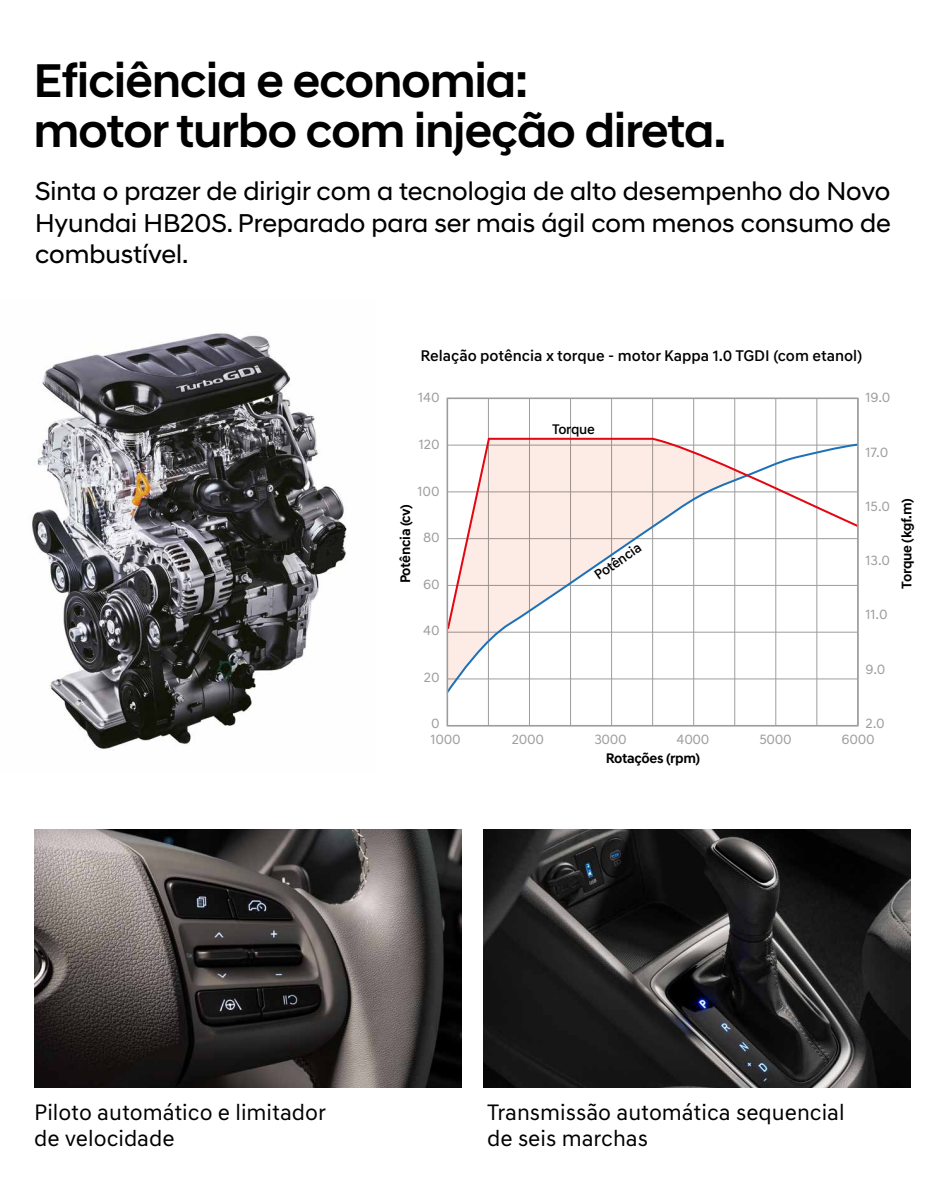
<style>
.page{position:relative;width:945px;height:1182px;background:#fff}
.page>*{position:absolute;margin:0;border:0;box-sizing:border-box;transform-origin:0 0}
.t1{font:500 48.12px/49.9px "Hyundai Sans Head";letter-spacing:-.015em;color:#000}
.t2{font:26.25px/31.5px "Hyundai Sans Head";color:#000;text-align:justify}
.t3{font:22.75px/25.4px "Hyundai Sans Text";color:#000}
.t4{font:500 15.75px "Hyundai Sans Text";color:#000}
.t5{font:14.17px "Hyundai Sans Text";letter-spacing:-.02em;color:#9d9d9c}
.t6{font:700 14.17px "Hyundai Sans Text";letter-spacing:-.02em;color:#000}
.t7{font:500 14.17px "Hyundai Sans Text";letter-spacing:-.02em;color:#000}
</style>
<div class="page">
<img style="left:32px;top:333px;width:315px;height:417px">
<img style="left:483px;top:829px;width:427px;height:258px">
<img style="left:34px;top:829px;width:427px;height:258px">
<hr style="left:817px;top:398px;width:1px;height:327px;background:#9d9d9c">
<hr style="left:776px;top:398px;width:1px;height:327px;background:#9d9d9c">
<hr style="left:734px;top:398px;width:1px;height:327px;background:#9d9d9c">
<hr style="left:693px;top:398px;width:1px;height:327px;background:#9d9d9c">
<hr style="left:652px;top:398px;width:1px;height:327px;background:#9d9d9c">
<hr style="left:611px;top:398px;width:1px;height:327px;background:#9d9d9c">
<hr style="left:570px;top:398px;width:1px;height:327px;background:#9d9d9c">
<hr style="left:529px;top:398px;width:1px;height:327px;background:#9d9d9c">
<hr style="left:488px;top:398px;width:1px;height:327px;background:#9d9d9c">
<svg style="left:446px;top:631px;width:410px;height:63px"></svg>
<svg style="left:446px;top:437px;width:410px;height:194px"></svg>
<div style="left:447px;top:397px;width:412px;height:329px;border:2px solid #9d9d9c"></div>
<h1 class="t1" style="left:34px;top:55px;width:694px">Eficiência e economia:<br>motor turbo com injeção direta.</h1>
<p class="t2" style="left:35px;top:175px;width:857px">Sinta o prazer de dirigir com a tecnologia de alto desempenho do Novo Hyundai HB20S. Preparado para ser mais ágil com menos consumo de combustível.</p>
<p class="t4" style="left:420px;top:346px;width:444px">Relação potência x torque - motor Kappa 1.0 TGDI (com etanol)</p>
<p class="t5" style="left:418px;top:389px;width:23px">140</p>
<p class="t5" style="left:419px;top:435px;width:22px">120</p>
<p class="t5" style="left:418px;top:482px;width:24px">100</p>
<p class="t5" style="left:423px;top:528px;width:18px">80</p>
<p class="t5" style="left:423px;top:575px;width:18px">60</p>
<p class="t5" style="left:423px;top:621px;width:18px">40</p>
<p class="t5" style="left:424px;top:668px;width:17px">20</p>
<p class="t5" style="left:431px;top:714px;width:10px">0</p>
<p class="t5" style="left:866px;top:389px;width:26px">19.0</p>
<p class="t7" style="left:552px;top:420px;width:44px">Torque</p>
<p class="t5" style="left:866px;top:443px;width:24px">17.0</p>
<p class="t6" style="left:397px;top:583px;width:81px;rotate:-90deg">Potência (cv)</p>
<p class="t6" style="left:898px;top:588px;width:91px;rotate:-90deg">Torque (kgf.m)</p>
<p class="t5" style="left:866px;top:497px;width:26px">15.0</p>
<p class="t7" style="left:591px;top:569px;width:55px;rotate:-34deg">Potência</p>
<p class="t5" style="left:866px;top:551px;width:26px">13.0</p>
<p class="t5" style="left:866px;top:606px;width:24px">11.0</p>
<p class="t5" style="left:866px;top:660px;width:21px">9.0</p>
<p class="t5" style="left:866px;top:714px;width:21px">2.0</p>
<p class="t5" style="left:431px;top:730px;width:32px">1000</p>
<p class="t5" style="left:512px;top:730px;width:34px">2000</p>
<p class="t5" style="left:594px;top:730px;width:34px">3000</p>
<p class="t5" style="left:677px;top:730px;width:34px">4000</p>
<p class="t5" style="left:759px;top:730px;width:34px">5000</p>
<p class="t5" style="left:842px;top:730px;width:35px">6000</p>
<p class="t6" style="left:606px;top:749px;width:96px">Rotações (rpm)</p>
<p class="t3" style="left:34px;top:1099px;width:293px">Piloto automático e limitador de velocidade</p>
<p class="t3" style="left:487px;top:1099px;width:359px">Transmissão automática sequencial de seis marchas</p>
</div>
